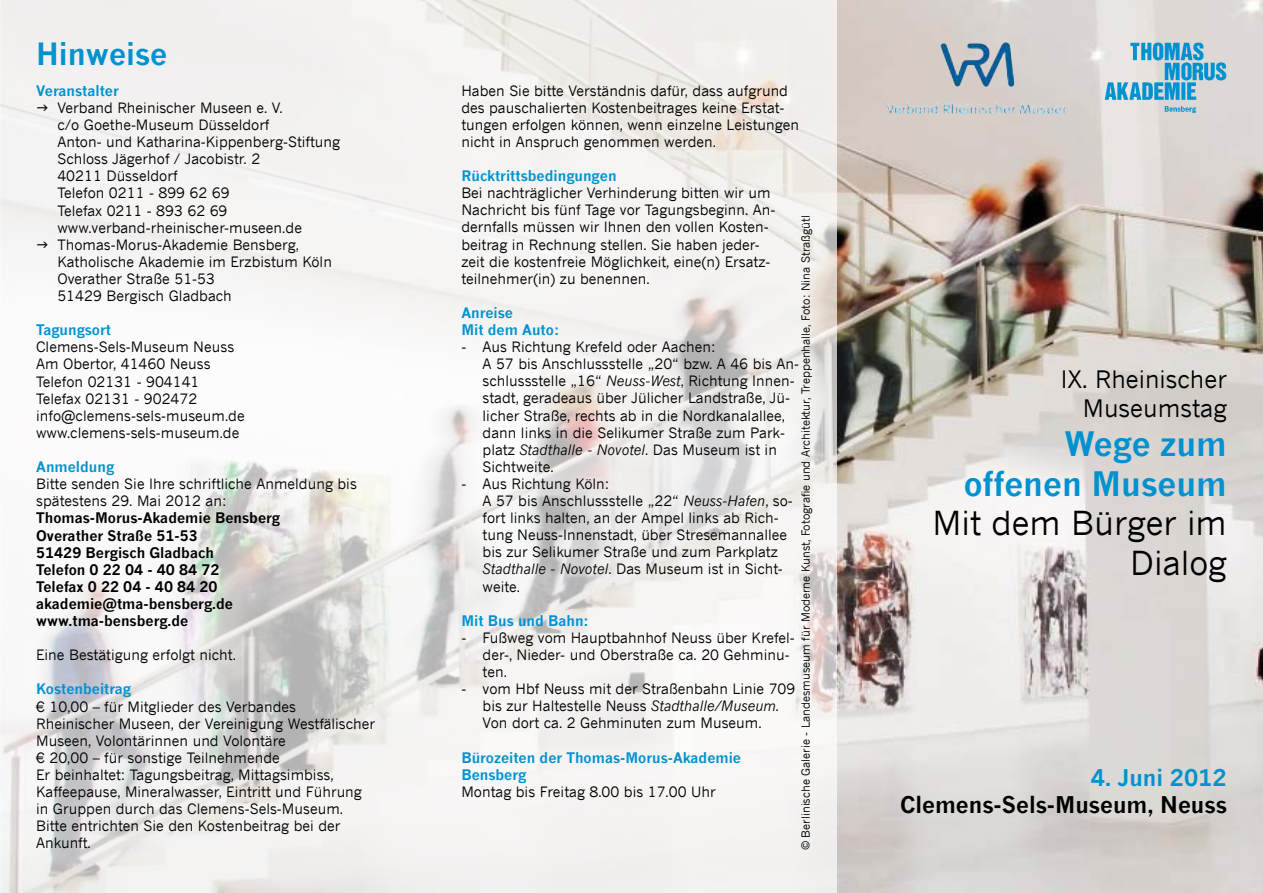
<style>
.page{position:relative;width:1263px;height:893px;background:#fff}
.page>*{position:absolute;margin:0;border:0;box-sizing:border-box;transform-origin:0 0}
.t1{font:700 33px/39.6px "News Gothic";color:#0092d0;text-align:right}
.t2{font:33px/39.6px "News Gothic";color:#000;text-align:right}
.t3{font:700 30px "News Gothic";color:#0092d0}
.t4{font:24px/28.8px "News Gothic";color:#000;text-align:right}
.t5{font:700 22.5px "News Gothic";color:#000}
.t6{font:700 22.5px "News Gothic";color:#0092d0}
.t7{font:14.25px/17.1px "News Gothic";color:#000}
.t8{font:700 14.25px/17.1px "News Gothic";color:#000}
.t9{font:700 14.25px/17.1px "News Gothic";color:#0092d0}
.t10{font:11.25px "News Gothic";color:#000}
.s1{font-style:italic}
</style>
<div class="page">
<img style="left:1px;top:0;width:1262px;height:893px">
<img style="left:1105px;top:43px;width:122px;height:71px">
<img style="left:980px;top:43px;width:25px;height:34px">
<svg style="left:37px;top:105px;width:11px;height:6px"></svg>
<svg style="left:37px;top:242px;width:11px;height:6px"></svg>
<h2 class="t3" style="left:36px;top:35px;width:133px">Hinweise</h2>
<p class="t9" style="left:36px;top:82px;width:84px">Veranstalter</p>
<p class="t7" style="left:57px;top:99px;width:284px">Verband Rheinischer Museen e. V.<br>c/o Goethe-Museum Düsseldorf<br>Anton- und Katharina-Kippenberg-Stiftung<br>Schloss Jägerhof / Jacobistr. 2<br>40211 Düsseldorf<br>Telefon 0211 - 899 62 69<br>Telefax 0211 - 893 62 69 www.verband-rheinischer-museen.de<br>Thomas-Morus-Akademie Bensberg,<br>Katholische Akademie im Erzbistum Köln<br>Overather Straße 51-53<br>51429 Bergisch Gladbach</p>
<p class="t9" style="left:36px;top:321px;width:76px">Tagungsort</p>
<p class="t7" style="left:36px;top:338px;width:210px">Clemens-Sels-Museum Neuss<br>Am Obertor, 41460 Neuss<br>Telefon 02131 - 904141<br>Telefax 02131 - 902472 info@clemens-sels-museum.de www.clemens-sels-museum.de</p>
<p class="t9" style="left:36px;top:458px;width:80px">Anmeldung</p>
<p class="t7" style="left:36px;top:475px;width:322px">Bitte senden Sie Ihre schriftliche Anmeldung bis spätestens 29. Mai 2012 an:</p>
<p class="t8" style="left:36px;top:509px;width:245px">Thomas-Morus-Akademie Bensberg<br>Overather Straße 51-53<br>51429 Bergisch Gladbach<br>Telefon 0 22 04 - 40 84 72<br>Telefax 0 22 04 - 40 84 20 akademie@tma-bensberg.de www.tma-bensberg.de</p>
<p class="t7" style="left:36px;top:646px;width:201px">Eine Bestätigung erfolgt nicht.</p>
<p class="t9" style="left:36px;top:680px;width:96px">Kostenbeitrag</p>
<p class="t7" style="left:36px;top:697px;width:340px">€ 10,00 – für Mitglieder des Verbandes Rheinischer Museen, der Vereinigung Westfälischer Museen, Volontärinnen und Volontäre<br>€ 20,00 – für sonstige Teilnehmende<br>Er beinhaltet: Tagungsbeitrag, Mittagsimbiss, Kaffeepause, Mineralwasser, Eintritt und Führung in Gruppen durch das Clemens-Sels-Museum.<br>Bitte entrichten Sie den Kostenbeitrag bei der Ankunft.</p>
<p class="t7" style="left:461px;top:82px;width:339px">Haben Sie bitte Verständnis dafür, dass aufgrund des pauschalierten Kostenbeitrages keine Erstat&shy;tungen erfolgen können, wenn einzelne Leistungen nicht in Anspruch genommen werden.</p>
<p class="t9" style="left:461px;top:167px;width:157px">Rücktrittsbedingungen</p>
<p class="t7" style="left:461px;top:184px;width:316px">Bei nachträglicher Verhinderung bitten wir um Nachricht bis fünf Tage vor Tagungsbeginn. An&shy;dernfalls müssen wir Ihnen den vollen Kosten&shy;beitrag in Rechnung stellen. Sie haben jeder&shy;zeit die kostenfreie Möglichkeit, eine(n) Ersatz&shy;teilnehmer(in) zu benennen.</p>
<p class="t9" style="left:461px;top:304px;width:99px">Anreise<br>Mit dem Auto:</p>
<p class="t7" style="left:483px;top:338px;width:318px;text-indent:-21px">- Aus Richtung Krefeld oder Aachen:<br>A 57 bis Anschlussstelle „20“ bzw. A 46 bis An&shy;schlussstelle „16“ <span class="s1">Neuss-West</span>, Richtung Innen&shy;stadt, geradeaus über Jülicher Landstraße, Jü&shy;licher Straße, rechts ab in die Nordkanalallee, dann links in die Selikumer Straße zum Park&shy;platz <span class="s1">Stadthalle - Novotel</span>. Das Museum ist in Sichtweite.</p>
<p class="t7" style="left:483px;top:475px;width:312px;text-indent:-21px">- Aus Richtung Köln:<br>A 57 bis Anschlussstelle „22“ <span class="s1">Neuss-Hafen</span>, so&shy;fort links halten, an der Ampel links ab Rich&shy;tung Neuss-Innenstadt, über Stresemannallee bis zur Selikumer Straße und zum Parkplatz <span class="s1">Stadthalle - Novotel</span>. Das Museum ist in Sicht&shy;weite.</p>
<p class="t9" style="left:461px;top:612px;width:129px">Mit Bus und Bahn:</p>
<p class="t7" style="left:483px;top:629px;width:314px;text-indent:-21px">- Fußweg vom Hauptbahnhof Neuss über Krefel&shy;der-, Nieder- und Oberstraße ca. 20 Gehminu&shy;ten.</p>
<p class="t7" style="left:483px;top:680px;width:314px;text-indent:-21px">- vom Hbf Neuss mit der Straßenbahn Linie 709 bis zur Haltestelle Neuss <span class="s1">Stadthalle/Museum.<br></span>Von dort ca. 2 Gehminuten zum Museum.</p>
<p class="t9" style="left:461px;top:748px;width:281px">Bürozeiten der Thomas-Morus-Akademie<br>Bensberg</p>
<p class="t7" style="left:461px;top:783px;width:256px">Montag bis Freitag 8.00 bis 17.00 Uhr</p>
<p class="t10" style="left:799px;top:850px;width:637px;rotate:-90deg">© Berlinische Galerie - Landesmuseum für Moderne Kunst, Fotografie und Architektur, Treppenhalle, Foto: Nina Straßgütl</p>
<h3 class="t4" style="left:1061px;top:364px;width:167px">IX. Rheinischer<br>Museumstag</h3>
<h1 class="t1" style="left:964px;top:423px;width:265px">Wege zum offenen Museum</h1>
<h1 class="t2" style="left:932px;top:503px;width:296px">Mit dem Bürger im<br>Dialog</h1>
<h3 class="t6" style="left:1091px;top:763px;width:138px">4. Juni 2012</h3>
<h3 class="t5" style="left:900px;top:790px;width:328px">Clemens-Sels-Museum, Neuss</h3>
</div>
